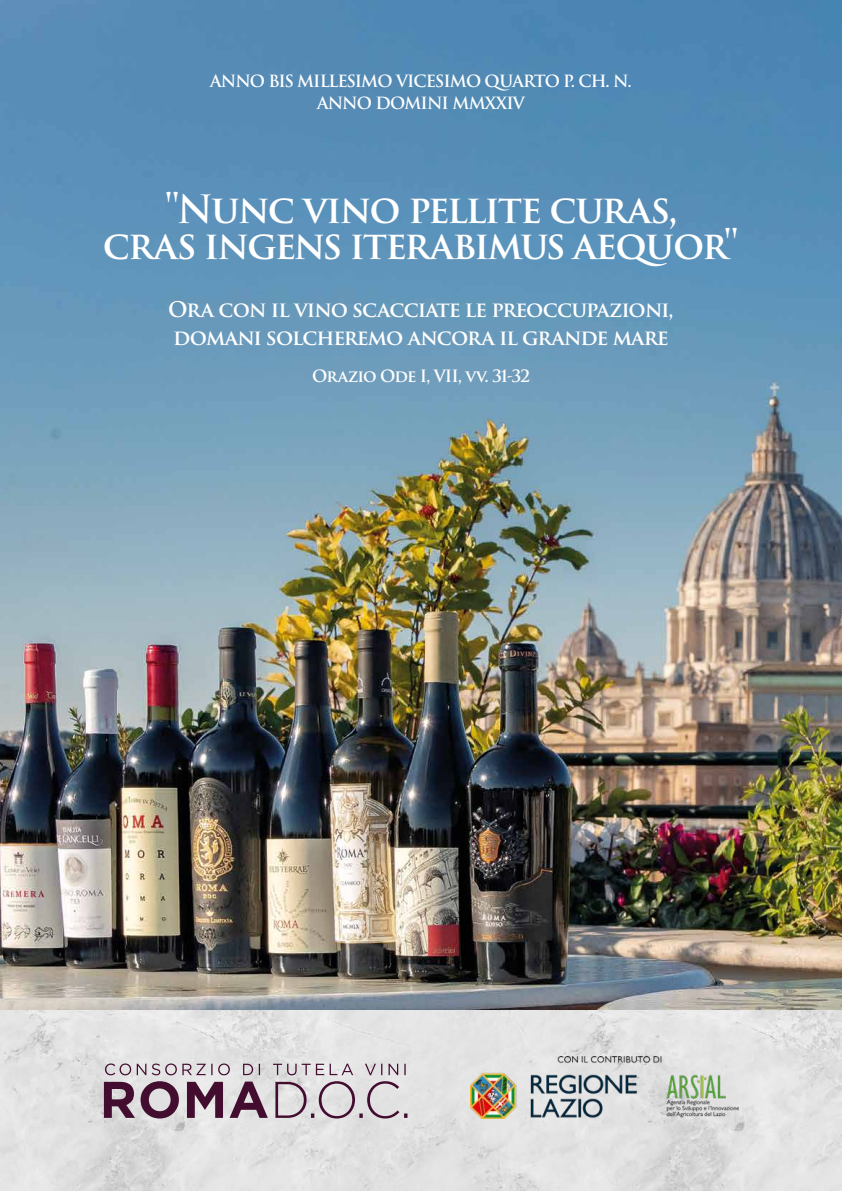
<style>
.page{position:relative;width:842px;height:1191px;background:#fff}
.page>*{position:absolute;margin:0;border:0;box-sizing:border-box;transform-origin:0 0}
.t1{font:600 38px/35.5px "Trajan Pro 3";letter-spacing:-.05em;color:#fff;text-align:center}
.t2{font:600 21px/27.5px "Trajan Pro 3";letter-spacing:-.05em;color:#fff}
.t3{font:600 16.5px "Trajan Pro 3";letter-spacing:-.05em;color:#fff}
.t4{font:600 16.4px/21.5px "Trajan Pro 3";letter-spacing:-.055em;color:#fff;text-align:center}
</style>
<div class="page">
<svg style="left:0;top:1009px;width:842px;height:182px;background:#e0e0e0"></svg>
<svg style="left:104px;top:1081px;width:303px;height:37px;background:#ac9aa6"></svg>
<svg style="left:105px;top:1063px;width:301px;height:12px;background:#c5bbc2"></svg>
<img style="left:471px;top:1056px;width:267px;height:63px">
<img style="left:0;top:0;width:842px;height:1009px">
<p class="t4" style="left:210px;top:71px;width:423px">ANNO BIS MILLESIMO VICESIMO QUARTO P. CH. N.<br>ANNO DOMINI MMXXIV</p>
<h1 class="t1" style="left:103px;top:192px;width:637px">"Nunc vino pellite curas,<br>cras ingens iterabimus aequor"</h1>
<p class="t2" style="left:168px;top:296px;width:507px">Ora con il vino scacciate le preoccupazioni, domani solcheremo ancora il grande mare</p>
<p class="t3" style="left:312px;top:364px;width:219px">Orazio Ode I, VII, vv. 31-32</p>
</div>
